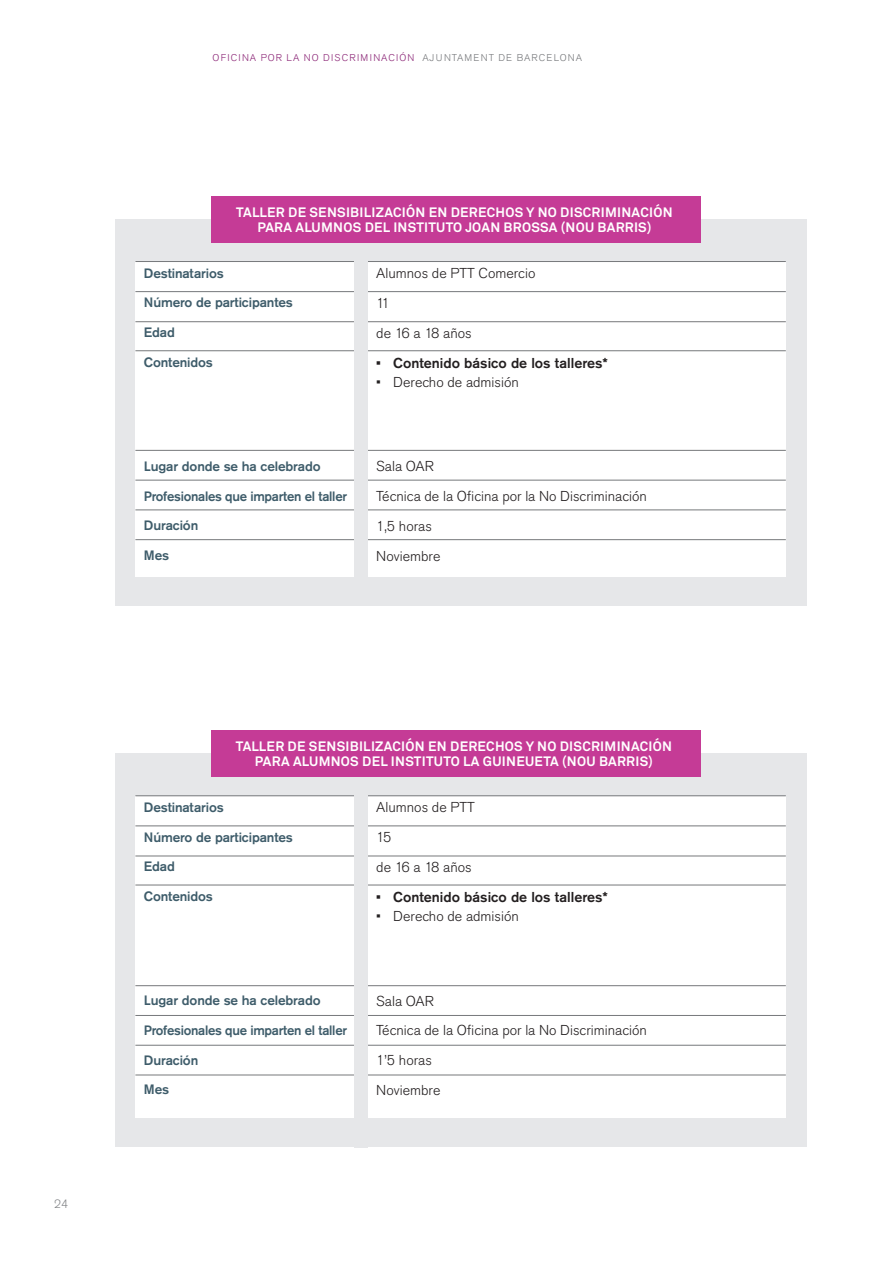
<style>
.page{position:relative;width:893px;height:1263px;background:#fff}
.page>*{position:absolute;margin:0;border:0;box-sizing:border-box;transform-origin:0 0}
.t1{font:300 14.25px "Akzidenz Grotesk Std";color:#231f20}
.t2{font:500 14.25px "Akzidenz Grotesk Std";color:#231f20}
.t3{font:500 13.5px "Akzidenz Grotesk Std";letter-spacing:-.01em;color:#3e5c6a}
.t4{font:700 13.5px/15px "Akkurat Pro";letter-spacing:.02em;color:#fff;text-align:center}
.t5{font:300 12px "Akzidenz Grotesk Std";color:#838588}
.t6{font:300 9.75px "Akzidenz Grotesk Std";letter-spacing:.12em;color:#8b2576}
.s1{color:#76787b}
</style>
<div class="page">
<div style="left:115px;top:753px;width:691px;height:394px;background:#e6e7e9"></div>
<div style="left:115px;top:219px;width:691px;height:387px;background:#e6e7e9"></div>
<div style="left:135px;top:796px;width:651px;height:321px;background:#fff"></div>
<div style="left:135px;top:261px;width:651px;height:316px;background:#fff"></div>
<div style="left:211px;top:730px;width:489px;height:47px;background:#c53b96"></div>
<div style="left:211px;top:196px;width:489px;height:46px;background:#c53b96"></div>
<hr style="left:135px;top:795px;width:651px;height:1px;background:#76787b">
<hr style="left:135px;top:261px;width:651px;height:1px;background:#76787b">
<hr style="left:135px;top:826px;width:651px;height:1px;background:#76787b">
<hr style="left:135px;top:291px;width:651px;height:1px;background:#76787b">
<hr style="left:135px;top:856px;width:651px;height:1px;background:#76787b">
<hr style="left:135px;top:321px;width:651px;height:1px;background:#76787b">
<hr style="left:135px;top:885px;width:651px;height:1px;background:#76787b">
<hr style="left:135px;top:350px;width:651px;height:1px;background:#76787b">
<hr style="left:135px;top:985px;width:651px;height:1px;background:#76787b">
<hr style="left:135px;top:1015px;width:651px;height:1px;background:#76787b">
<hr style="left:135px;top:1045px;width:651px;height:1px;background:#76787b">
<hr style="left:135px;top:1075px;width:651px;height:1px;background:#76787b">
<hr style="left:135px;top:450px;width:651px;height:1px;background:#76787b">
<hr style="left:135px;top:480px;width:651px;height:1px;background:#76787b">
<hr style="left:135px;top:510px;width:651px;height:1px;background:#76787b">
<hr style="left:135px;top:539px;width:651px;height:1px;background:#76787b">
<div style="left:354px;top:784px;width:14px;height:364px;background:#e6e7e9"></div>
<div style="left:354px;top:250px;width:14px;height:356px;background:#e6e7e9"></div>
<p class="t5" style="left:54px;top:1197px;width:15px">24</p>
<p class="t6" style="left:213px;top:52px;width:371px">OFICINA POR LA NO DISCRIMINACIÓN <span class="s1">AJUNTAMENT DE BARCELONA</span></p>
<p class="t4" style="left:236px;top:205px;width:438px">TALLER DE SENSIBILIZACIÓN EN DERECHOS Y NO DISCRIMINACIÓN<br>PARA ALUMNOS DEL INSTITUTO JOAN BROSSA (NOU BARRIS)</p>
<p class="t3" style="left:144px;top:265px;width:81px">Destinatarios</p>
<p class="t1" style="left:376px;top:265px;width:161px">Alumnos de PTT Comercio</p>
<p class="t3" style="left:144px;top:294px;width:151px">Número de participantes</p>
<p class="t1" style="left:376px;top:295px;width:15px">11</p>
<p class="t3" style="left:144px;top:324px;width:33px">Edad</p>
<p class="t1" style="left:376px;top:325px;width:97px">de 16 a 18 años</p>
<p class="t3" style="left:144px;top:354px;width:71px">Contenidos</p>
<p class="t2" style="left:376px;top:354px;width:233px">• Contenido básico de los talleres*</p>
<p class="t1" style="left:376px;top:374px;width:144px">• Derecho de admisión</p>
<p class="t3" style="left:144px;top:458px;width:178px">Lugar donde se ha celebrado</p>
<p class="t1" style="left:376px;top:458px;width:59px">Sala OAR</p>
<p class="t3" style="left:144px;top:488px;width:205px">Profesionales que imparten el taller</p>
<p class="t1" style="left:376px;top:488px;width:272px">Técnica de la Oficina por la No Discriminación</p>
<p class="t3" style="left:144px;top:517px;width:56px">Duración</p>
<p class="t1" style="left:376px;top:518px;width:57px">1,5 horas</p>
<p class="t3" style="left:144px;top:547px;width:27px">Mes</p>
<p class="t1" style="left:376px;top:548px;width:66px">Noviembre</p>
<p class="t4" style="left:236px;top:739px;width:438px">TALLER DE SENSIBILIZACIÓN EN DERECHOS Y NO DISCRIMINACIÓN<br>PARA ALUMNOS DEL INSTITUTO LA GUINEUETA (NOU BARRIS)</p>
<p class="t3" style="left:144px;top:799px;width:81px">Destinatarios</p>
<p class="t1" style="left:376px;top:799px;width:100px">Alumnos de PTT</p>
<p class="t3" style="left:144px;top:829px;width:151px">Número de participantes</p>
<p class="t1" style="left:376px;top:829px;width:17px">15</p>
<p class="t3" style="left:144px;top:858px;width:33px">Edad</p>
<p class="t1" style="left:376px;top:859px;width:97px">de 16 a 18 años</p>
<p class="t3" style="left:144px;top:888px;width:71px">Contenidos</p>
<p class="t2" style="left:376px;top:888px;width:233px">• Contenido básico de los talleres*</p>
<p class="t1" style="left:376px;top:908px;width:144px">• Derecho de admisión</p>
<p class="t3" style="left:144px;top:992px;width:178px">Lugar donde se ha celebrado</p>
<p class="t1" style="left:376px;top:993px;width:59px">Sala OAR</p>
<p class="t3" style="left:144px;top:1022px;width:205px">Profesionales que imparten el taller</p>
<p class="t1" style="left:376px;top:1022px;width:272px">Técnica de la Oficina por la No Discriminación</p>
<p class="t3" style="left:144px;top:1052px;width:56px">Duración</p>
<p class="t1" style="left:376px;top:1052px;width:57px">1’5 horas</p>
<p class="t3" style="left:144px;top:1081px;width:27px">Mes</p>
<p class="t1" style="left:376px;top:1082px;width:66px">Noviembre</p>
</div>
